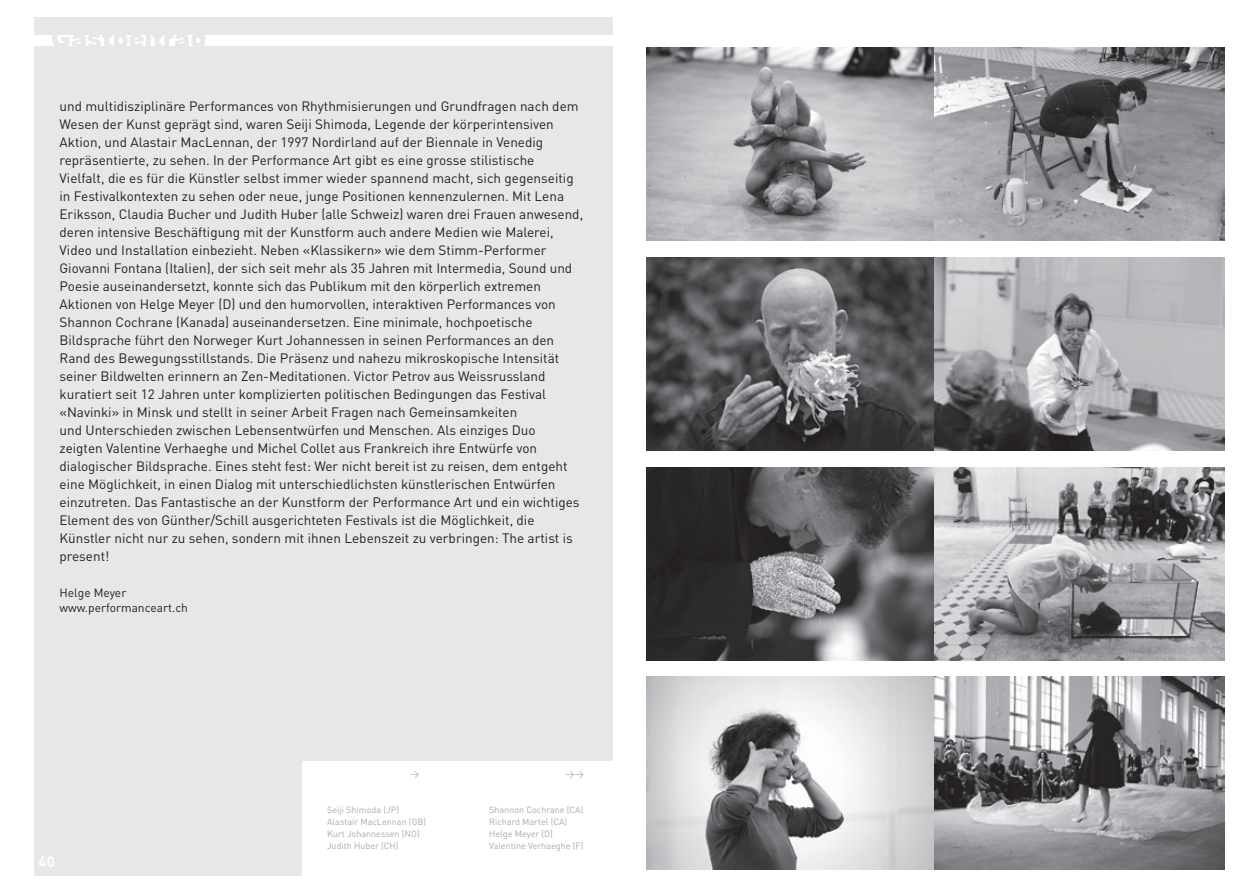
<style>
.page{position:relative;width:1259px;height:893px;background:#fff}
.page>*{position:absolute;margin:0;border:0;box-sizing:border-box;transform-origin:0 0}
.t1{font:900 24px "Arial";color:#e6e7e9}
.t2{font:700 15px "DIN";color:#fff}
.t3{font:13.5px/18px "DIN";color:#231f20}
.t4{font:12px/14.4px "DIN";color:#231f20}
.t5{font:9px "DIN";color:#a8a9ad}
</style>
<div class="page">
<div style="left:34px;top:17px;width:578px;height:17px;background:#e6e7e9"></div>
<div style="left:34px;top:47px;width:578px;height:829px;background:#e6e7e9"></div>
<img style="left:646px;top:48px;width:288px;height:193px">
<img style="left:646px;top:257px;width:288px;height:193px">
<img style="left:646px;top:467px;width:288px;height:193px">
<img style="left:646px;top:676px;width:288px;height:193px">
<img style="left:934px;top:48px;width:291px;height:193px">
<img style="left:934px;top:257px;width:291px;height:193px">
<img style="left:934px;top:467px;width:291px;height:193px">
<img style="left:934px;top:676px;width:291px;height:193px">
<div style="left:302px;top:761px;width:311px;height:117px;background:#fff"></div>
<h1 class="t1" style="left:51px;top:21px;width:157px">Gastbeitrag</h1>
<p class="t3" style="left:60px;top:97px;width:525px">und multidisziplinäre Performances von Rhythmisierungen und Grundfragen nach dem Wesen der Kunst geprägt sind, waren Seiji Shimoda, Legende der körperintensiven Aktion, und Alastair MacLennan, der 1997 Nordirland auf der Biennale in Venedig repräsentierte, zu sehen. In der Performance Art gibt es eine grosse stilistische<br>Vielfalt, die es für die Künstler selbst immer wieder spannend macht, sich gegenseitig in Festivalkontexten zu sehen oder neue, junge Positionen kennenzulernen. Mit Lena Eriksson, Claudia Bucher und Judith Huber (alle Schweiz) waren drei Frauen anwesend, deren intensive Beschäftigung mit der Kunstform auch andere Medien wie Malerei, Video und Installation einbezieht. Neben «Klassikern» wie dem Stimm-Performer Giovanni Fontana (Italien), der sich seit mehr als 35 Jahren mit Intermedia, Sound und Poesie auseinandersetzt, konnte sich das Publikum mit den körperlich extremen Aktionen von Helge Meyer (D) und den humorvollen, interaktiven Performances von Shannon Cochrane (Kanada) auseinandersetzen. Eine minimale, hochpoetische Bildsprache führt den Norweger Kurt Johannessen in seinen Performances an den Rand des Bewegungsstillstands. Die Präsenz und nahezu mikroskopische Intensität seiner Bildwelten erinnern an Zen-Meditationen. Victor Petrov aus Weissrussland kuratiert seit 12 Jahren unter komplizierten politischen Bedingungen das Festival «Navinki» in Minsk und stellt in seiner Arbeit Fragen nach Gemeinsamkeiten<br>und Unterschieden zwischen Lebensentwürfen und Menschen. Als einziges Duo<br>zeigten Valentine Verhaeghe und Michel Collet aus Frankreich ihre Entwürfe von dialogischer Bildsprache. Eines steht fest: Wer nicht bereit ist zu reisen, dem entgeht eine Möglichkeit, in einen Dialog mit unterschiedlichsten künstlerischen Entwürfen einzutreten. Das Fantastische an der Kunstform der Performance Art und ein wichtiges Element des von Günther/Schill ausgerichteten Festivals ist die Möglichkeit, die Künstler nicht nur zu sehen, sondern mit ihnen Lebenszeit zu verbringen: The artist is present!</p>
<p class="t4" style="left:60px;top:585px;width:130px">Helge Meyer www.performanceart.ch</p>
<p class="t5" style="left:410px;top:768px;width:11px">&gt;</p>
<p class="t5" style="left:565px;top:768px;width:20px">&gt;&gt;</p>
<p class="t2" style="left:39px;top:852px;width:18px">40</p>
<p class="t5" style="left:327px;top:804px;width:73px">Seiji Shimoda (JP)</p>
<p class="t5" style="left:489px;top:804px;width:96px">Shannon Cochrane (CA)</p>
<p class="t5" style="left:327px;top:816px;width:101px">Alastair MacLennan (GB)</p>
<p class="t5" style="left:489px;top:816px;width:79px">Richard Martel (CA)</p>
<p class="t5" style="left:327px;top:828px;width:94px">Kurt Johannessen (NO)</p>
<p class="t5" style="left:489px;top:828px;width:65px">Helge Meyer (D)</p>
<p class="t5" style="left:327px;top:840px;width:73px">Judith Huber (CH)</p>
<p class="t5" style="left:489px;top:840px;width:96px">Valentine Verhaeghe (F)</p>
</div>
